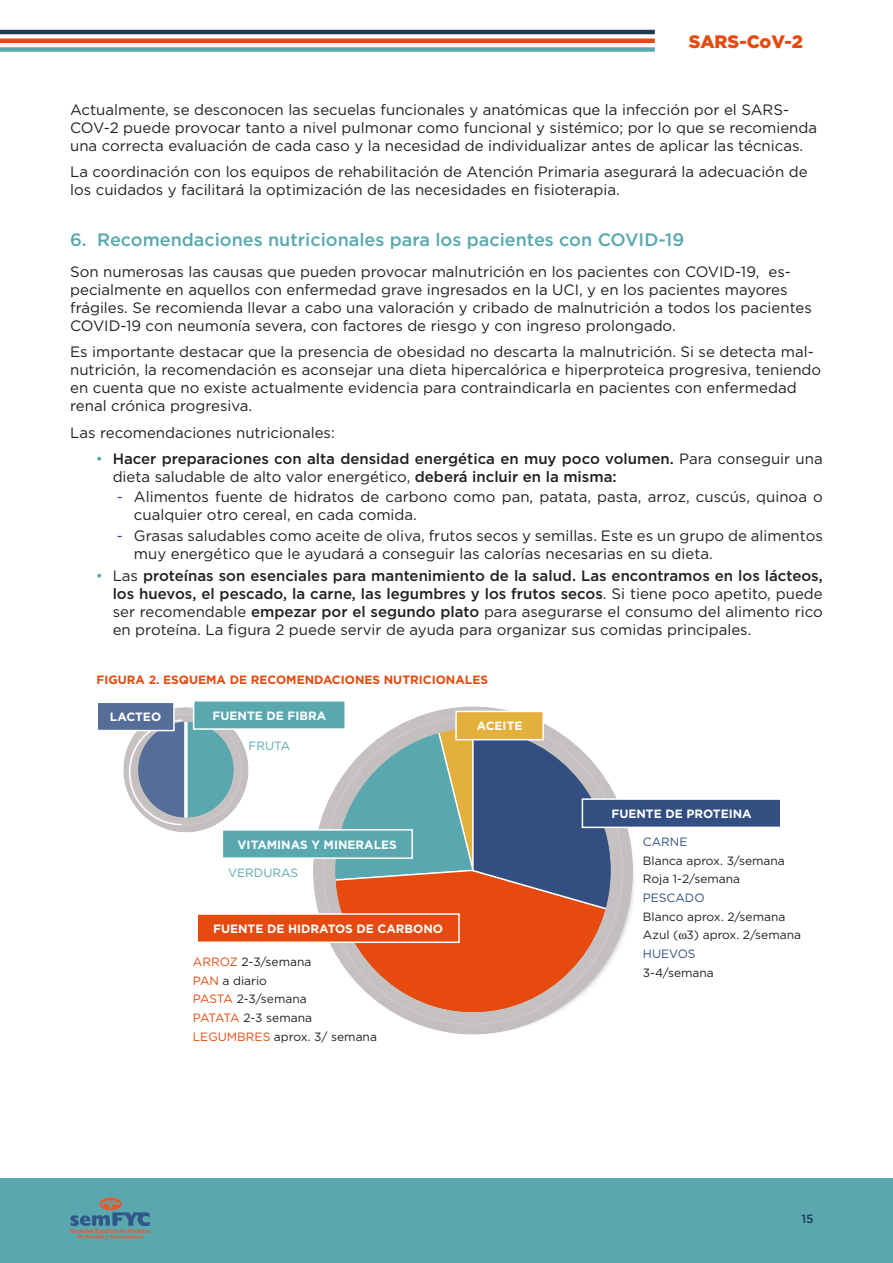
<style>
.page{position:relative;width:893px;height:1263px;background:#fff}
.page>*{position:absolute;margin:0;border:0;box-sizing:border-box;transform-origin:0 0}
.t1{font:500 18px "Gotham";color:#59a8b0}
.t2{font:900 18px "Gotham";color:#e64a0f}
.t3{font:15px/18px "Gotham";color:#231f20}
.t4{font:500 15px/18px "Gotham";color:#231f20}
.Tablas{font:12px "Gotham";color:#231f20}
.Encabezado_celdas{font:700 12px "Gotham";color:#fff}
.Titulo_tablas{font:700 12px "Gotham";color:#e64a0f}
.Tablas-2{font:12px "Gotham";color:#334f82}
.Tablas-3{font:12px "Gotham";letter-spacing:-.035em;color:#231f20}
.Tablas-4{font:12px "Gotham";color:#59a8b0}
.t5{font:500 12px "Gotham";color:#263859}
.s1{font-weight:400;color:#59a8b0}
.s2{font-weight:400}
.s3{color:#334f82}
.s4{color:#e64a0f}
</style>
<div class="page">
<div style="left:0;top:1178px;width:893px;height:85px;background:#59a8b0"></div>
<svg style="left:70px;top:1197px;width:80px;height:42px"></svg>
<hr style="left:0;top:39px;width:655px;height:4px;background:#e64a0f">
<div style="left:0;top:47px;width:655px;height:5px;background:#59a8b0"></div>
<hr style="left:0;top:30px;width:655px;height:4px;background:#263859">
<div style="left:312px;top:704px;width:321px;height:331px;background:#231f20;opacity:.75"></div>
<div style="left:456px;top:711px;width:87px;height:29px;background:#e3b03d"></div>
<div style="left:455px;top:711px;width:89px;height:29px;border:2px solid #fff"></div>
<div style="left:582px;top:799px;width:199px;height:28px;background:#334f82"></div>
<div style="left:582px;top:798px;width:199px;height:30px;border:2px solid #fff"></div>
<div style="left:197px;top:914px;width:262px;height:28px;background:#e64a0f"></div>
<div style="left:196px;top:913px;width:264px;height:30px;border:2px solid #fff"></div>
<div style="left:222px;top:830px;width:190px;height:28px;background:#59a8b0"></div>
<div style="left:222px;top:829px;width:191px;height:30px;border:2px solid #fff"></div>
<div style="left:122px;top:705px;width:128px;height:129px;background:#231f20;opacity:.75"></div>
<svg style="left:128px;top:716px;width:113px;height:110px;background:#89a7b6"></svg>
<div style="left:97px;top:702px;width:77px;height:28px;background:#566d97"></div>
<div style="left:97px;top:701px;width:78px;height:30px;border:2px solid #fff"></div>
<div style="left:194px;top:701px;width:151px;height:28px;background:#59a8b0"></div>
<div style="left:193px;top:700px;width:153px;height:30px;border:2px solid #fff"></div>
<p class="t2" style="left:689px;top:29px;width:116px">SARS-CoV-2</p>
<p class="t3" style="left:70px;top:100px;width:748px">Actualmente, se desconocen las secuelas funcionales y anatómicas que la infección por el SARS-<br>COV-2 puede provocar tanto a nivel pulmonar como funcional y sistémico; por lo que se recomienda una correcta evaluación de cada caso y la necesidad de individualizar antes de aplicar las técnicas.</p>
<p class="t3" style="left:70px;top:163px;width:739px">La coordinación con los equipos de rehabilitación de Atención Primaria asegurará la adecuación de los cuidados y facilitará la optimización de las necesidades en fisioterapia.</p>
<p class="t1" style="left:70px;top:228px;width:615px">6. Recomendaciones nutricionales para los pacientes con COVID-19</p>
<p class="t3" style="left:70px;top:262px;width:743px">Son numerosas las causas que pueden provocar malnutrición en los pacientes con COVID-19, es&shy;pecialmente en aquellos con enfermedad grave ingresados en la UCI, y en los pacientes mayores frágiles. Se recomienda llevar a cabo una valoración y cribado de malnutrición a todos los pacientes COVID-19 con neumonía severa, con factores de riesgo y con ingreso prolongado.</p>
<p class="t3" style="left:70px;top:343px;width:753px">Es importante destacar que la presencia de obesidad no descarta la malnutrición. Si se detecta mal&shy;nutrición, la recomendación es aconsejar una dieta hipercalórica e hiperproteica progresiva, teniendo en cuenta que no existe actualmente evidencia para contraindicarla en pacientes con enfermedad renal crónica progresiva.</p>
<p class="t3" style="left:70px;top:423px;width:266px">Las recomendaciones nutricionales:</p>
<p class="t4" style="left:113px;top:450px;width:712px;text-indent:-17px"><span class="s1">•</span> Hacer preparaciones con alta densidad energética en muy poco volumen. <span class="s2">Para conseguir una dieta saludable de alto valor energético,</span> deberá incluir en la misma:</p>
<p class="t3" style="left:134px;top:488px;width:690px;text-indent:-17px"><span class="s3">-</span> Alimentos fuente de hidratos de carbono como pan, patata, pasta, arroz, cuscús, quinoa o cualquier otro cereal, en cada comida.</p>
<p class="t3" style="left:134px;top:526px;width:690px;text-indent:-17px"><span class="s3">-</span> Grasas saludables como aceite de oliva, frutos secos y semillas. Este es un grupo de alimentos muy energético que le ayudará a conseguir las calorías necesarias en su dieta.</p>
<p class="t4" style="left:113px;top:566px;width:712px;text-align:justify;text-indent:-17px"><span class="s1">•</span> <span class="s2">Las</span> proteínas son esenciales para mantenimiento de la salud. Las encontramos en los lácteos, los huevos, el pescado, la carne, las legumbres y los frutos secos<span class="s2">. Si tiene poco apetito, puede ser recomendable</span> empezar por el segundo plato <span class="s2">para asegurarse el consumo del alimento rico en proteína. La figura 2 puede servir de ayuda para organizar sus comidas principales.</span></p>
<p class="Titulo_tablas" style="left:97px;top:671px;width:393px">FIGURA 2. ESQUEMA DE RECOMENDACIONES NUTRICIONALES</p>
<p class="Encabezado_celdas" style="left:110px;top:709px;width:53px">LACTEO</p>
<p class="Encabezado_celdas" style="left:213px;top:707px;width:115px">FUENTE DE FIBRA</p>
<p class="Tablas-4" style="left:248px;top:737px;width:43px">FRUTA</p>
<p class="Encabezado_celdas" style="left:477px;top:718px;width:47px">ACEITE</p>
<p class="Encabezado_celdas" style="left:238px;top:836px;width:161px">VITAMINAS Y MINERALES</p>
<p class="Tablas-4" style="left:228px;top:865px;width:71px">VERDURAS</p>
<p class="Encabezado_celdas" style="left:213px;top:921px;width:231px">FUENTE DE HIDRATOS DE CARBONO</p>
<p class="Tablas" style="left:193px;top:954px;width:120px"><span class="s4">ARROZ</span> 2-3/semana</p>
<p class="Tablas" style="left:193px;top:973px;width:76px"><span class="s4">PAN</span> a diario</p>
<p class="Tablas" style="left:193px;top:991px;width:115px"><span class="s4">PASTA</span> 2-3/semana</p>
<p class="Tablas-3" style="left:193px;top:1010px;width:121px"><span class="s4">PATATA</span> 2-3 semana</p>
<p class="Tablas" style="left:193px;top:1029px;width:186px"><span class="s4">LEGUMBRES</span> aprox. 3/ semana</p>
<p class="Encabezado_celdas" style="left:611px;top:806px;width:142px">FUENTE DE PROTEINA</p>
<p class="Tablas-2" style="left:643px;top:834px;width:46px">CARNE</p>
<p class="Tablas" style="left:643px;top:853px;width:143px">Blanca aprox. 3/semana</p>
<p class="Tablas" style="left:643px;top:871px;width:99px">Roja 1-2/semana</p>
<p class="Tablas-2" style="left:643px;top:890px;width:63px">PESCADO</p>
<p class="Tablas" style="left:643px;top:909px;width:144px">Blanco aprox. 2/semana</p>
<p class="Tablas" style="left:643px;top:927px;width:160px">Azul ( 3) aprox. 2/semana</p>
<p class="Tablas-2" style="left:643px;top:946px;width:54px">HUEVOS</p>
<p class="Tablas" style="left:643px;top:965px;width:72px">3-4/semana</p>
<p class="t5" style="left:801px;top:1211px;width:14px">15</p>
</div>
